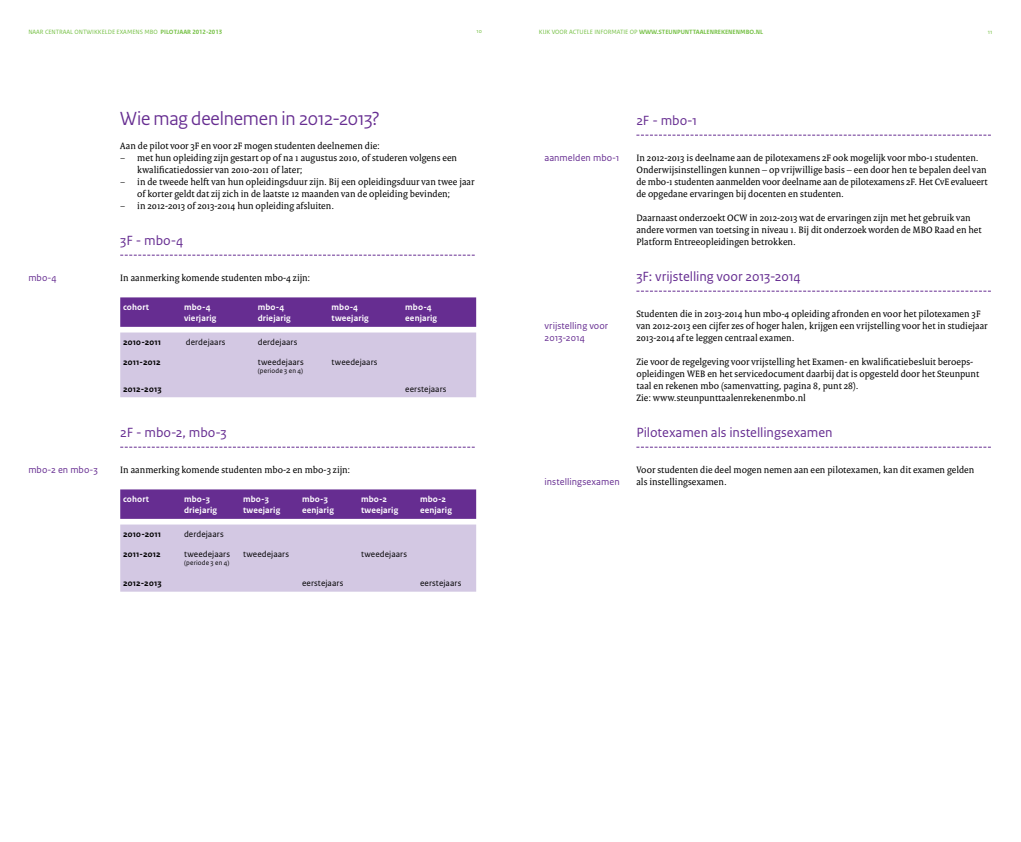
<style>
.page{position:relative;width:1021px;height:842px;background:#fff}
.page>*{position:absolute;margin:0;border:0;box-sizing:border-box;transform-origin:0 0}
.t1{font:20px "Rijksoverheid Sans Heading";letter-spacing:-.01em;color:#662d91}
.t2{font:14px "Rijksoverheid Sans Text";letter-spacing:-.005em;color:#662d91}
.t3{font:10px/12px "Rijksoverheid Serif";letter-spacing:.005em;color:#000}
.t4{font:10px/12px "Rijksoverheid Sans Text";letter-spacing:.005em;color:#662d91}
.t5{font:700 9px/10.8px "Rijksoverheid Sans Text";letter-spacing:.015em;color:#fff}
.t6{font:9px "Rijksoverheid Sans Text";letter-spacing:.01em;color:#000}
.t7{font:700 9px "Rijksoverheid Sans Text";letter-spacing:.02em;color:#000}
.t8{font:7px "Rijksoverheid Sans Text";letter-spacing:.02em;color:#000}
.t9{font:700 6.5px "Rijksoverheid Sans Text";color:#75c044}
.t10{font:6.5px "Rijksoverheid Sans Text";color:#75c044}
.t11{font:6px "Rijksoverheid Sans Text";color:#75c044}
.s1{font-weight:700}
.s2{font-weight:400}
</style>
<div class="page">
<svg style="left:636px;top:135px;width:354px;height:1px"></svg>
<svg style="left:636px;top:291px;width:354px;height:1px"></svg>
<svg style="left:636px;top:447px;width:354px;height:1px"></svg>
<svg style="left:120px;top:255px;width:355px;height:1px"></svg>
<svg style="left:120px;top:297px;width:356px;height:100px;background:#b59dcc"></svg>
<svg style="left:120px;top:447px;width:355px;height:1px"></svg>
<svg style="left:120px;top:489px;width:356px;height:103px;background:#b69fcd"></svg>
<p class="t10" style="left:28px;top:28px;width:195px">NAAR CENTRAAL ONTWIKKELDE EXAMENS MBO <span class="s1">PILOTJAAR 2012-2013</span></p>
<p class="t11" style="left:476px;top:28px;width:7px">10</p>
<p class="t9" style="left:539px;top:28px;width:226px"><span class="s2">KIJK VOOR ACTUELE INFORMATIE OP</span> WWW.STEUNPUNTTAALENREKENENMBO.NL</p>
<p class="t10" style="left:987px;top:28px;width:6px">11</p>
<p class="t4" style="left:28px;top:272px;width:30px">mbo-4</p>
<p class="t4" style="left:28px;top:464px;width:71px">mbo-2 en mbo-3</p>
<h1 class="t1" style="left:120px;top:107px;width:261px">Wie mag deelnemen in 2012-2013?</h1>
<p class="t3" style="left:120px;top:140px;width:261px">Aan de pilot voor 3F en voor 2F mogen studenten deelnemen die:</p>
<p class="t3" style="left:120px;top:152px;width:338px">− met hun opleiding zijn gestart op of na 1 augustus 2010, of studeren volgens een</p>
<p class="t3" style="left:137px;top:164px;width:167px">kwalificatiedossier van 2010-2011 of later;</p>
<p class="t3" style="left:120px;top:176px;width:356px">− in de tweede helft van hun opleidingsduur zijn. Bij een opleidingsduur van twee jaar</p>
<p class="t3" style="left:137px;top:188px;width:314px">of korter geldt dat zij zich in de laatste 12 maanden van de opleiding bevinden;</p>
<p class="t3" style="left:120px;top:200px;width:215px">− in 2012-2013 of 2013-2014 hun opleiding afsluiten.</p>
<h2 class="t2" style="left:120px;top:233px;width:65px">3F - mbo-4</h2>
<p class="t3" style="left:120px;top:272px;width:192px">In aanmerking komende studenten mbo-4 zijn:</p>
<p class="t5" style="left:123px;top:302px;width:28px">cohort</p>
<p class="t5" style="left:184px;top:302px;width:34px">mbo-4 vierjarig</p>
<p class="t5" style="left:258px;top:302px;width:35px">mbo-4 driejarig</p>
<p class="t5" style="left:331px;top:302px;width:39px">mbo-4 tweejarig</p>
<p class="t5" style="left:405px;top:302px;width:33px">mbo-4 eenjarig</p>
<p class="t7" style="left:123px;top:337px;width:40px">2010-2011</p>
<p class="t6" style="left:186px;top:337px;width:41px">derdejaars</p>
<p class="t6" style="left:258px;top:337px;width:41px">derdejaars</p>
<p class="t7" style="left:123px;top:357px;width:39px">2011-2012</p>
<p class="t6" style="left:258px;top:356px;width:47px">tweedejaars</p>
<p class="t8" style="left:258px;top:367px;width:47px">(periode 3 en 4)</p>
<p class="t6" style="left:331px;top:356px;width:47px">tweedejaars</p>
<p class="t7" style="left:123px;top:384px;width:40px">2012-2013</p>
<p class="t6" style="left:405px;top:383px;width:43px">eerstejaars</p>
<h2 class="t2" style="left:120px;top:425px;width:108px">2F - mbo-2, mbo-3</h2>
<p class="t3" style="left:120px;top:464px;width:232px">In aanmerking komende studenten mbo-2 en mbo-3 zijn:</p>
<p class="t5" style="left:123px;top:494px;width:28px">cohort</p>
<p class="t5" style="left:184px;top:494px;width:35px">mbo-3 driejarig</p>
<p class="t5" style="left:243px;top:494px;width:39px">mbo-3 tweejarig</p>
<p class="t5" style="left:302px;top:494px;width:33px">mbo-3 eenjarig</p>
<p class="t5" style="left:361px;top:494px;width:39px">mbo-2 tweejarig</p>
<p class="t5" style="left:420px;top:494px;width:33px">mbo-2 eenjarig</p>
<p class="t7" style="left:123px;top:529px;width:40px">2010-2011</p>
<p class="t6" style="left:184px;top:529px;width:41px">derdejaars</p>
<p class="t7" style="left:123px;top:549px;width:39px">2011-2012</p>
<p class="t6" style="left:184px;top:548px;width:47px">tweedejaars</p>
<p class="t8" style="left:184px;top:559px;width:47px">(periode 3 en 4)</p>
<p class="t6" style="left:243px;top:548px;width:47px">tweedejaars</p>
<p class="t6" style="left:361px;top:548px;width:47px">tweedejaars</p>
<p class="t7" style="left:123px;top:578px;width:40px">2012-2013</p>
<p class="t6" style="left:302px;top:578px;width:43px">eerstejaars</p>
<p class="t6" style="left:420px;top:578px;width:43px">eerstejaars</p>
<p class="t4" style="left:544px;top:152px;width:76px">aanmelden mbo-1</p>
<p class="t4" style="left:544px;top:320px;width:65px">vrijstelling voor<br>2013-2014</p>
<p class="t4" style="left:544px;top:476px;width:77px">instellingsexamen</p>
<h2 class="t2" style="left:636px;top:113px;width:62px">2F - mbo-1</h2>
<p class="t3" style="left:636px;top:152px;width:352px">In 2012-2013 is deelname aan de pilotexamens 2F ook mogelijk voor mbo-1 studenten.<br>Onderwijsinstellingen kunnen – op vrijwillige basis – een door hen te bepalen deel van de mbo-1 studenten aanmelden voor deelname aan de pilotexamens 2F. Het CvE evalueert de opgedane ervaringen bij docenten en studenten.</p>
<p class="t3" style="left:636px;top:212px;width:347px">Daarnaast onderzoekt OCW in 2012-2013 wat de ervaringen zijn met het gebruik van andere vormen van toetsing in niveau 1. Bij dit onderzoek worden de MBO Raad en het<br>Platform Entreeopleidingen betrokken.</p>
<h2 class="t2" style="left:636px;top:269px;width:166px">3F: vrijstelling voor 2013-2014</h2>
<p class="t3" style="left:636px;top:308px;width:352px">Studenten die in 2013-2014 hun mbo-4 opleiding afronden en voor het pilotexamen 3F van 2012-2013 een cijfer zes of hoger halen, krijgen een vrijstelling voor het in studiejaar<br>2013-2014 af te leggen centraal examen.</p>
<p class="t3" style="left:636px;top:356px;width:344px">Zie voor de regelgeving voor vrijstelling het Examen- en kwalificatiebesluit beroeps&shy;opleidingen WEB en het servicedocument daarbij dat is opgesteld door het Steunpunt taal en rekenen mbo (samenvatting, pagina 8, punt 28).<br>Zie: www.steunpunttaalenrekenenmbo.nl</p>
<h2 class="t2" style="left:636px;top:425px;width:198px">Pilotexamen als instellingsexamen</h2>
<p class="t3" style="left:636px;top:464px;width:339px">Voor studenten die deel mogen nemen aan een pilotexamen, kan dit examen gelden als instellingsexamen.</p>
</div>
